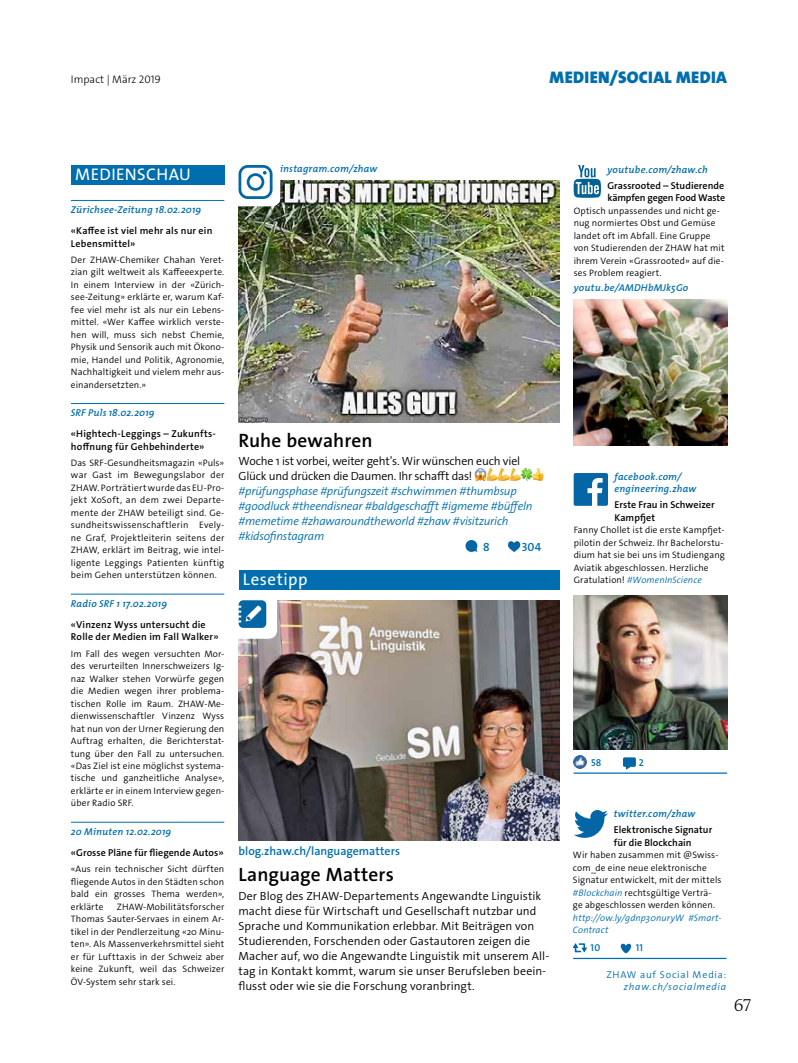
<style>
.page{position:relative;width:798px;height:1063px;background:#fff}
.page>*{position:absolute;margin:0;border:0;box-sizing:border-box;transform-origin:0 0}
.t1{font:600 19.38px "The Sans Os F";letter-spacing:.005em;color:#000}
.t2{font:300 17.5px "The Antiqua B W3";color:#000}
.t3{font:16.88px "The Sans Os F";letter-spacing:.025em;color:#fff}
.t4{font:900 16.88px "The Sans Os F";letter-spacing:.02em;color:#006eae}
.t5{font:300 11.88px/15px "The Sans Os F";letter-spacing:.005em;color:#000}
.t6{font:italic 300 11.88px/15px "The Sans Os F";letter-spacing:-.015em;color:#006ead}
.t7{font:300 11.88px/15px "The Sans Os F";letter-spacing:-.02em;color:#000}
.t8{font:600 11.88px "The Sans Os F";letter-spacing:-.005em;color:#006ead}
.t9{font:300 11px "The Sans Os F";color:#000}
.t10{font:600 10px/12.5px "The Sans Os F";letter-spacing:.015em;color:#000}
.t11{font:italic 600 10px/12.5px "The Mix Os F";letter-spacing:.02em;color:#006ead}
.t12{font:300 10px "The Sans Os F";letter-spacing:.075em;color:#006ead}
.t13{font:italic 300 10px "The Sans Os F";letter-spacing:.075em;color:#006ead}
.t14{font:600 10px "The Sans Os F";color:#006ead}
.t15{font:300 9.38px/12.5px "The Sans Os F";letter-spacing:.015em;color:#000;text-align:justify}
.t16{font:italic 300 9.38px/12.5px "The Sans Os F";letter-spacing:.015em;color:#006ead}
.s1{font-style:italic;color:#006ead}
</style>
<div class="page">
<img style="left:573px;top:299px;width:153px;height:147px">
<img style="left:573px;top:595px;width:153px;height:154px">
<img style="left:238px;top:180px;width:321px;height:243px">
<svg style="left:474px;top:468px;width:69px;height:12px"></svg>
<svg style="left:238px;top:165px;width:42px;height:41px"></svg>
<hr style="left:71px;top:200px;width:153px;height:1px;background:#006ead">
<hr style="left:71px;top:403px;width:153px;height:1px;background:#006ead">
<hr style="left:71px;top:594px;width:153px;height:1px;background:#006ead">
<hr style="left:71px;top:822px;width:153px;height:1px;background:#006ead">
<div style="left:71px;top:165px;width:153px;height:19px;background:#006eae"></div>
<svg style="left:573px;top:165px;width:27px;height:33px"></svg>
<svg style="left:574px;top:810px;width:33px;height:28px"></svg>
<svg style="left:508px;top:541px;width:13px;height:11px"></svg>
<svg style="left:465px;top:540px;width:12px;height:12px"></svg>
<hr style="left:573px;top:958px;width:153px;height:1px;background:#006ead">
<svg style="left:572px;top:943px;width:14px;height:9px"></svg>
<svg style="left:620px;top:944px;width:11px;height:9px"></svg>
<img style="left:238px;top:600px;width:321px;height:240px">
<hr style="left:573px;top:773px;width:153px;height:1px;background:#006ead">
<img style="left:573px;top:755px;width:13px;height:14px">
<svg style="left:623px;top:757px;width:12px;height:12px"></svg>
<svg style="left:573px;top:473px;width:34px;height:33px"></svg>
<svg style="left:238px;top:600px;width:39px;height:39px"></svg>
<div style="left:238px;top:570px;width:321px;height:19px;background:#006eae"></div>
<p class="t9" style="left:71px;top:72px;width:91px">Impact | März 2019</p>
<h3 class="t4" style="left:549px;top:67px;width:179px">MEDIEN/SOCIAL MEDIA</h3>
<h3 class="t3" style="left:75px;top:164px;width:117px">MEDIENSCHAU</h3>
<p class="t11" style="left:71px;top:204px;width:132px">Zürichsee-Zeitung 18.02.2019</p>
<p class="t10" style="left:71px;top:225px;width:143px">«Kaffee ist viel mehr als nur ein<br>Lebensmittel»</p>
<p class="t15" style="left:71px;top:253px;width:155px">Der ZHAW-Chemiker Chahan Yeret&shy;zian gilt weltweit als Kaffeeexperte.<br>In einem Interview in der «Zürich&shy;see-Zeitung» erklärte er, warum Kaf&shy;fee viel mehr ist als nur ein Lebens&shy;mittel. «Wer Kaffee wirklich verste&shy;hen will, muss sich nebst Chemie, Physik und Sensorik auch mit Ökono&shy;mie, Handel und Politik, Agronomie, Nachhaltigkeit und vielem mehr aus&shy;einandersetzten.»</p>
<p class="t11" style="left:71px;top:407px;width:85px">SRF Puls 18.02.2019</p>
<p class="t10" style="left:71px;top:428px;width:146px">«Hightech-Leggings – Zukunfts&shy;hoffnung für Gehbehinderte»</p>
<p class="t15" style="left:71px;top:457px;width:155px">Das SRF-Gesundheitsmagazin «Puls» war Gast im Bewegungslabor der ZHAW. Porträtiert wurde das EU-Pro&shy;jekt XoSoft, an dem zwei Departe&shy;mente der ZHAW beteiligt sind. Ge&shy;sundheitswissenschaftlerin Evely&shy;ne Graf, Projektleiterin seitens der ZHAW, erklärt im Beitrag, wie intel&shy;ligente Leggings Patienten künftig beim Gehen unterstützen können.</p>
<p class="t11" style="left:71px;top:597px;width:98px">Radio SRF 1 17.02.2019</p>
<p class="t10" style="left:71px;top:618px;width:149px">«Vinzenz Wyss untersucht die<br>Rolle der Medien im Fall Walker»</p>
<p class="t15" style="left:71px;top:647px;width:155px">Im Fall des wegen versuchten Mor&shy;des verurteilten Innerschweizers Ig&shy;naz Walker stehen Vorwürfe gegen die Medien wegen ihrer problema&shy;tischen Rolle im Raum. ZHAW-Me&shy;dienwissenschaftler Vinzenz Wyss hat nun von der Urner Regierung den Auftrag erhalten, die Berichterstat&shy;tung über den Fall zu untersuchen. «Das Ziel ist eine möglichst systema&shy;tische und ganzheitliche Analyse», erklärte er in einem Interview gegen&shy;über Radio SRF.</p>
<p class="t11" style="left:71px;top:826px;width:102px">20 Minuten 12.02.2019</p>
<p class="t10" style="left:71px;top:847px;width:154px">«Grosse Pläne für fliegende Autos»</p>
<p class="t15" style="left:71px;top:863px;width:155px">«Aus rein technischer Sicht dürften fliegende Autos in den Städten schon bald ein grosses Thema werden», erklärte</p>
<p class="t15" style="left:71px;top:900px;width:155px;text-indent:46px">ZHAW-Mobilitätsforscher Thomas Sauter-Servaes in einem Ar&shy;tikel in der Pendlerzeitung «20 Minu&shy;ten». Als Massenverkehrsmittel sieht er für Lufttaxis in der Schweiz aber keine Zukunft, weil das Schweizer ÖV-System sehr stark sei.</p>
<p class="t11" style="left:280px;top:163px;width:98px">instagram.com/zhaw</p>
<h1 class="t1" style="left:238px;top:428px;width:135px">Ruhe bewahren</h1>
<p class="t7" style="left:238px;top:454px;width:283px">Woche 1 ist vorbei, weiter geht’s. Wir wünschen euch viel<br>Glück und drücken die Daumen. Ihr schafft das!</p>
<p class="t6" style="left:238px;top:484px;width:295px">#prüfungsphase #prüfungszeit #schwimmen #thumbsup #goodluck #theendisnear #baldgeschafft #igmeme #büffeln #memetime #zhawaroundtheworld #zhaw #visitzurich #kidsofinstagram</p>
<p class="t8" style="left:483px;top:539px;width:8px">8</p>
<p class="t8" style="left:521px;top:539px;width:21px">304</p>
<h3 class="t3" style="left:243px;top:569px;width:66px">Lesetipp</h3>
<p class="t8" style="left:238px;top:843px;width:163px">blog.zhaw.ch/languagematters</p>
<h1 class="t1" style="left:238px;top:862px;width:157px">Language Matters</h1>
<p class="t5" style="left:238px;top:889px;width:312px">Der Blog des ZHAW-Departements Angewandte Linguistik macht diese für Wirtschaft und Gesellschaft nutzbar und Sprache und Kommunikation erlebbar. Mit Beiträgen von Studierenden, Forschenden oder Gastautoren zeigen die Macher auf, wo die Angewandte Linguistik mit unserem All&shy;tag in Kontakt kommt, warum sie unser Berufsleben beein&shy;flusst oder wie sie die Forschung voranbringt.</p>
<p class="t11" style="left:607px;top:163px;width:102px">youtube.com/zhaw.ch</p>
<p class="t10" style="left:607px;top:179px;width:119px">Grassrooted – Studierende kämpfen gegen Food Waste</p>
<p class="t15" style="left:573px;top:205px;width:152px;text-align:left">Optisch unpassendes und nicht ge&shy;nug normiertes Obst und Gemüse landet oft im Abfall. Eine Gruppe von Studierenden der ZHAW hat mit ihrem Verein «Grassrooted» auf die&shy;ses Problem reagiert.</p>
<p class="t11" style="left:573px;top:281px;width:116px">youtu.be/AMDHbMJk5Go</p>
<p class="t11" style="left:614px;top:470px;width:83px">facebook.com/ engineering.zhaw</p>
<p class="t10" style="left:614px;top:499px;width:102px">Erste Frau in Schweizer<br>Kampfjet</p>
<p class="t15" style="left:573px;top:524px;width:153px;text-align:left">Fanny Chollet ist die erste Kampfjet&shy;pilotin der Schweiz. Ihr Bachelorstu&shy;dium hat sie bei uns im Studiengang Aviatik abgeschlossen. Herzliche Gratulation! <span class="s1">#WomenInScience</span></p>
<p class="t14" style="left:591px;top:756px;width:12px">58</p>
<p class="t14" style="left:638px;top:756px;width:6px">2</p>
<p class="t11" style="left:613px;top:808px;width:83px">twitter.com/zhaw</p>
<p class="t10" style="left:613px;top:824px;width:100px">Elektronische Signatur für die Blockchain</p>
<p class="t15" style="left:572px;top:849px;width:150px;text-align:left">Wir haben zusammen mit @Swiss&shy;com_de eine neue elektronische Signatur entwickelt, mit der mittels <span class="s1">#Blockchain</span> rechtsgültige Verträ&shy;ge abgeschlossen werden können.</p>
<p class="t16" style="left:572px;top:912px;width:150px">http://ow.ly/gdnp30nuryW #Smart-<br>Contract</p>
<p class="t14" style="left:590px;top:942px;width:11px">10</p>
<p class="t14" style="left:635px;top:942px;width:9px">11</p>
<p class="t12" style="left:606px;top:968px;width:121px">ZHAW auf Social Media:</p>
<p class="t13" style="left:623px;top:980px;width:104px">zhaw.ch/socialmedia</p>
<h2 class="t2" style="left:733px;top:994px;width:19px">67</h2>
</div>
